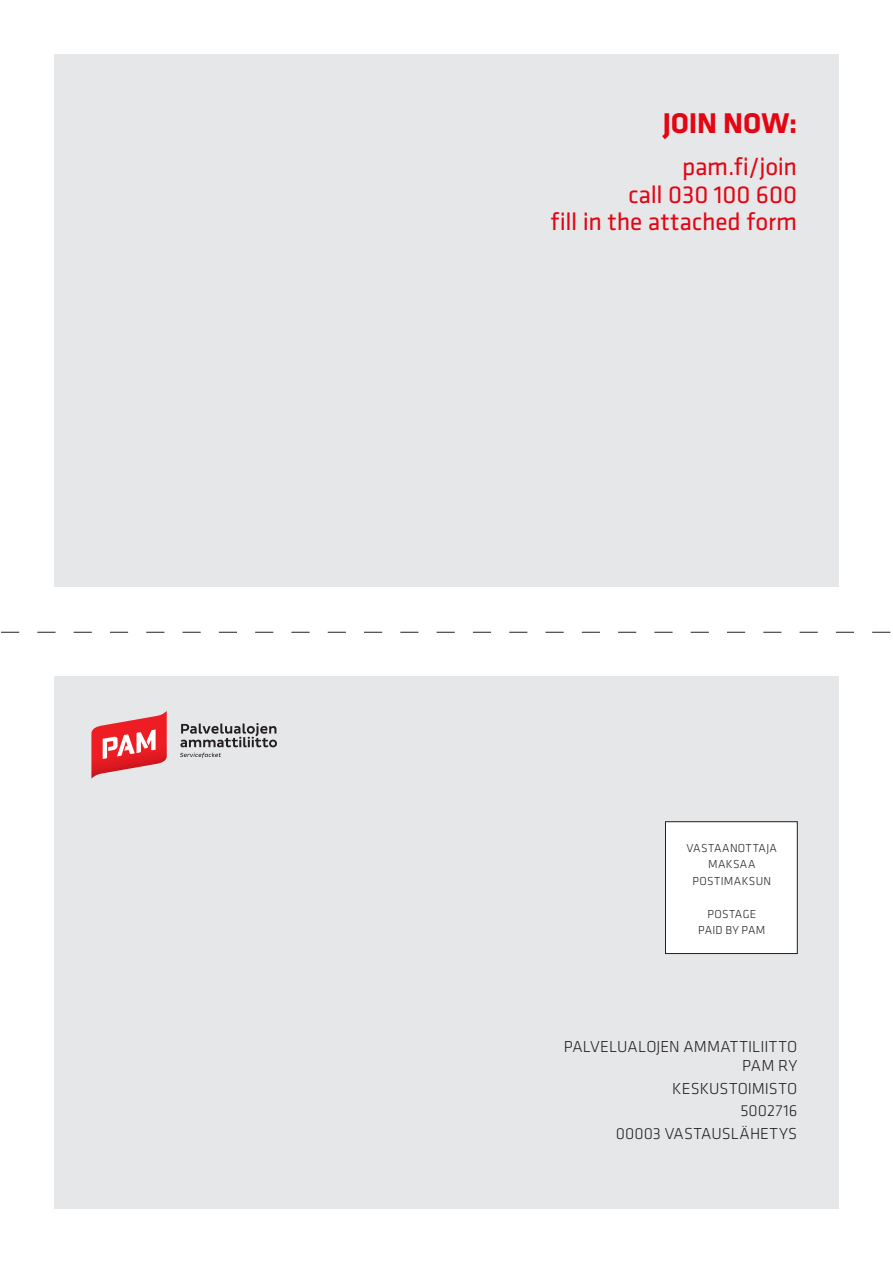
<style>
.page{position:relative;width:893px;height:1263px;background:#fff}
.page>*{position:absolute;margin:0;border:0;box-sizing:border-box;transform-origin:0 0}
.aluetoimistot_lista{font:700 29.55px "Klavika";letter-spacing:-.005em;color:#e30513}
.aluetoimistot_lista-2{font:25.35px/27.5px "Klavika";letter-spacing:-.005em;color:#e30513;text-align:right}
.t1{font:300 16.5px/19.5px "Klavika";color:#231f20;text-align:right}
.t2{font:300 12px "Klavika";letter-spacing:.035em;color:#231f20}
</style>
<div class="page">
<div style="left:54px;top:676px;width:785px;height:533px;background:#e6e7e9"></div>
<div style="left:54px;top:54px;width:785px;height:533px;background:#e6e7e9"></div>
<svg style="left:1px;top:632px;width:890px;height:1px"></svg>
<div style="left:665px;top:822px;width:132px;height:131px;background:#fff"></div>
<div style="left:665px;top:821px;width:132px;height:133px;border:1px solid #231f20"></div>
<svg style="left:91px;top:711px;width:76px;height:68px"></svg>
<svg style="left:180px;top:723px;width:97px;height:24px"></svg>
<svg style="left:180px;top:753px;width:41px;height:5px"></svg>
<p class="aluetoimistot_lista" style="left:663px;top:102px;width:136px">JOIN NOW:</p>
<p class="aluetoimistot_lista-2" style="left:551px;top:152px;width:248px">pam.fi/join<br>call 030 100 600<br>fill in the attached form</p>
<p class="t2" style="left:687px;top:840px;width:92px">VASTAANOTTAJA</p>
<p class="t2" style="left:708px;top:857px;width:49px">MAKSAA</p>
<p class="t2" style="left:693px;top:873px;width:80px">POSTIMAKSUN</p>
<p class="t2" style="left:708px;top:906px;width:50px">POSTAGE</p>
<p class="t2" style="left:698px;top:923px;width:69px">PAID BY PAM</p>
<p class="t1" style="left:564px;top:1036px;width:235px">PALVELUALOJEN AMMATTILIITTO<br>PAM RY</p>
<p class="t1" style="left:672px;top:1078px;width:127px">KESKUSTOIMISTO</p>
<p class="t1" style="left:740px;top:1101px;width:58px">5002716</p>
<p class="t1" style="left:616px;top:1123px;width:183px">00003 VASTAUSLÄHETYS</p>
</div>
